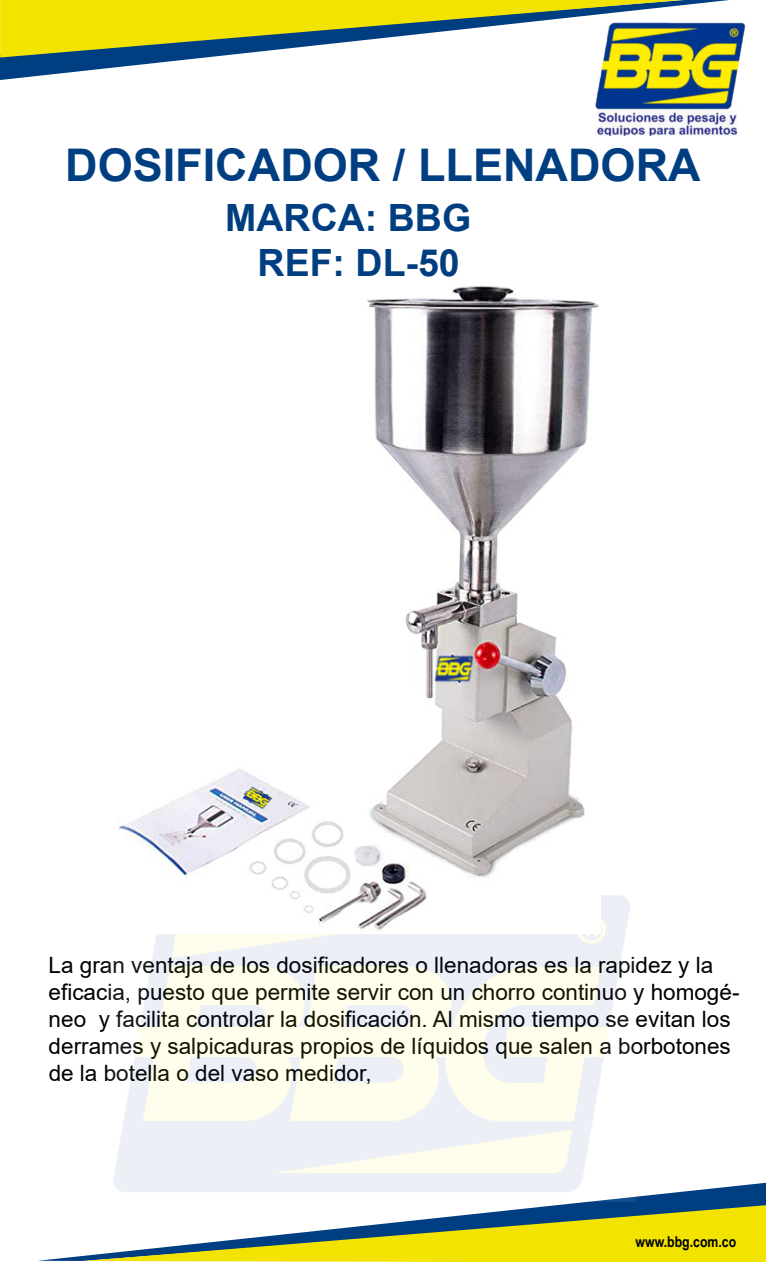
<style>
.page{position:relative;width:766px;height:1262px;background:#fff}
.page>*{position:absolute;margin:0;border:0;box-sizing:border-box;transform-origin:0 0}
.t1{font:700 45px "Arial";color:#003e82}
.t2{font:700 37.5px/45px "Arial";color:#003e82;text-align:center}
.t3{font:22.5px/27px "Arial";color:#000}
.t4{font:700 15px "Arial Narrow";color:#000}
</style>
<div class="page">
<svg style="left:0;top:0;width:729px;height:80px"></svg>
<svg style="left:0;top:0;width:682px;height:58px;fill:#f3e300"></svg>
<svg style="left:45px;top:1182px;width:720px;height:78px"></svg>
<svg style="left:84px;top:1205px;width:681px;height:56px"></svg>
<img style="left:592px;top:21px;width:153px;height:114px">
<img style="left:118px;top:285px;width:481px;height:647px">
<h1 class="t1" style="left:65px;top:133px;width:636px">DOSIFICADOR / LLENADORA</h1>
<h2 class="t2" style="left:225px;top:195px;width:247px">MARCA: BBG<br>REF: DL-50</h2>
<p class="t3" style="left:49px;top:951px;width:692px">La gran ventaja de los dosificadores o llenadoras es la rapidez y la eficacia, puesto que permite servir con un chorro continuo y homogé&shy;neo y facilita controlar la dosificación. Al mismo tiempo se evitan los derrames y salpicaduras propios de líquidos que salen a borbotones de la botella o del vaso medidor,</p>
<p class="t4" style="left:635px;top:1230px;width:102px">www.bbg.com.co</p>
</div>
